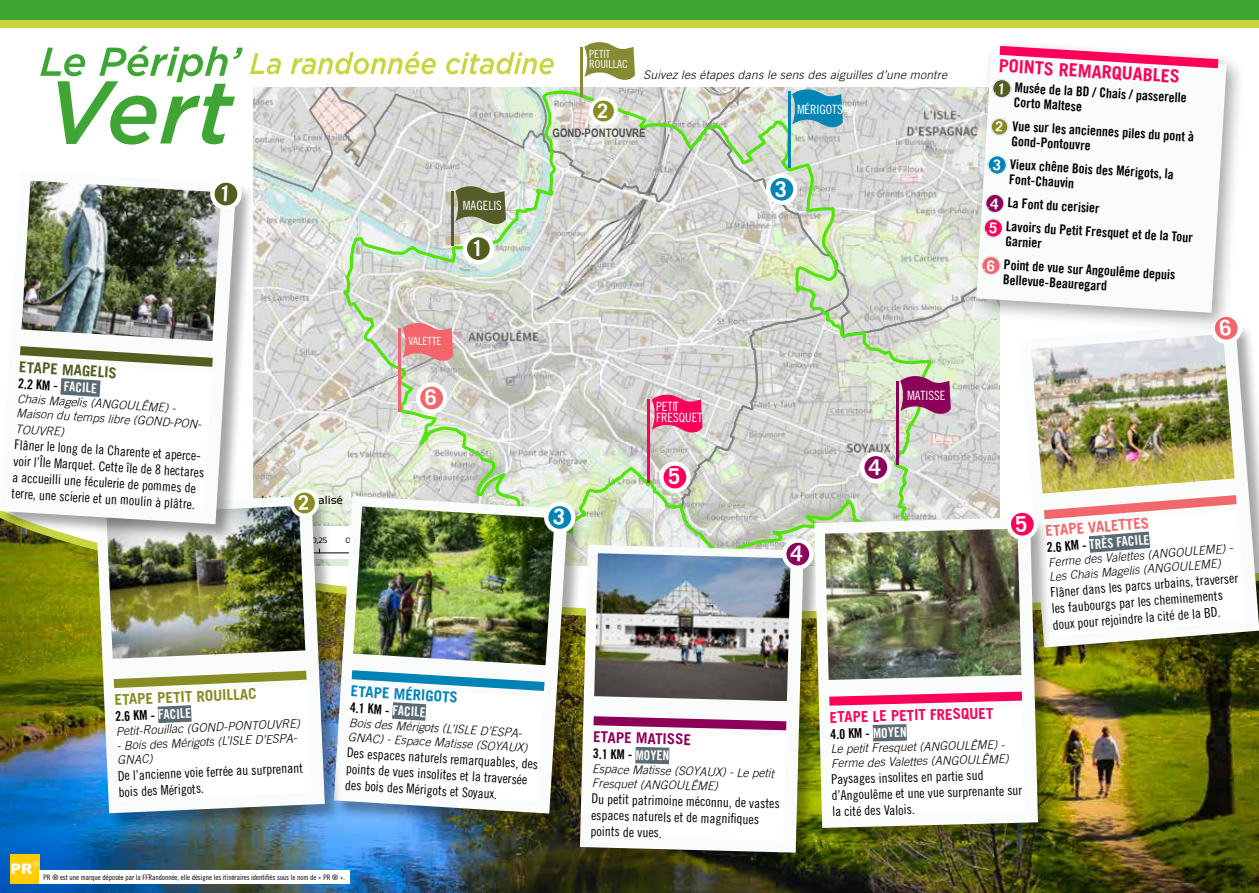
<style>
.page{position:relative;width:1259px;height:893px;background:#fff}
.page>*{position:absolute;margin:0;border:0;box-sizing:border-box;transform-origin:0 0}
.t1{font:700 21.75px "Trade Gothic LT Std";color:#fff}
.t2{font:700 19.95px "Trade Gothic LT Std";color:#fff}
.t3{font:700 18px "Trade Gothic LT Std";color:#fd005a}
.t4{font:700 15px "Trade Gothic LT Std";color:#fd005a}
.t5{font:700 15px "Trade Gothic LT Std";color:#878d23}
.t6{font:700 15px "Trade Gothic LT Std";color:#f2676b}
.t7{font:700 15px "Trade Gothic LT Std";color:#0084b5}
.t8{font:700 15px "Trade Gothic LT Std";color:#8c005a}
.t9{font:700 15px "Trade Gothic LT Std";color:#555c20}
.t10{font:13.5px/16.2px "Trade Gothic LT Std Cn 18";color:#000}
.t11{font:13.5px/14.5px "Trade Gothic LT Std Bd Cn 20";color:#000}
.t12{font:13.5px "Trade Gothic LT Std Bd Cn 20";color:#fff}
.t13{font:12.75px/10.5px "Trade Gothic LT Std Cn 18";color:#fff}
.t14{font:italic 300 12px/14.4px "Trade Gothic LT Std";letter-spacing:.02em;color:#000}
.t15{font:11.7px "Sansation";letter-spacing:.005em;color:#000}
.t16{font:700 11.7px "Arial Narrow";color:#4e4e4e}
.t17{font:11.25px/10.5px "Trade Gothic LT Std Cn 18";color:#fff}
.t18{font:7.8px "Sansation";color:#000}
.t19{font:7.5px "Trade Gothic LT Std Cn 18";color:#000}
.s1{color:#fff}
.s2{color:#000}
</style>
<div class="page">
<svg style="left:253px;top:87px;width:89px;height:341px;background:#d7d8d5"></svg>
<svg style="left:951px;top:339px;width:48px;height:89px;background:#dae0d5"></svg>
<svg style="left:951px;top:87px;width:48px;height:252px;background:#daddd6"></svg>
<img style="left:0;top:428px;width:1259px;height:465px">
<div style="left:0;top:0;width:1259px;height:28px;background:#c7d540"></div>
<div style="left:1020px;top:323px;width:239px;height:342px;background:#000;opacity:.35"></div>
<svg style="left:1020px;top:323px;width:239px;height:324px"></svg>
<svg style="left:1034px;top:490px;width:212px;height:147px"></svg>
<img style="left:1031px;top:334px;width:203px;height:160px">
<div style="left:580px;top:545px;width:241px;height:325px;background:#000;opacity:.35"></div>
<svg style="left:580px;top:565px;width:223px;height:288px"></svg>
<svg style="left:584px;top:711px;width:211px;height:130px"></svg>
<img style="left:594px;top:565px;width:196px;height:136px">
<div style="left:334px;top:496px;width:251px;height:335px;background:#000;opacity:.35"></div>
<img style="left:342px;top:565px;width:226px;height:248px">
<svg style="left:342px;top:665px;width:212px;height:136px"></svg>
<img style="left:353px;top:565px;width:201px;height:100px">
<div style="left:0;top:0;width:1259px;height:20px;background:#3fa535"></div>
<div style="left:96px;top:496px;width:246px;height:335px;background:#000;opacity:.35"></div>
<img style="left:96px;top:496px;width:229px;height:317px">
<svg style="left:105px;top:666px;width:211px;height:135px"></svg>
<img style="left:106px;top:506px;width:199px;height:153px">
<svg style="left:292px;top:490px;width:25px;height:26px"></svg>
<div style="left:290px;top:488px;width:29px;height:30px;border:4px solid #fff;border-radius:50%"></div>
<div style="left:782px;top:538px;width:32px;height:32px;border:4px solid #fff;border-radius:50%"></div>
<div style="left:814px;top:517px;width:242px;height:329px;background:#000;opacity:.35"></div>
<img style="left:814px;top:517px;width:224px;height:311px">
<svg style="left:820px;top:687px;width:211px;height:129px"></svg>
<img style="left:825px;top:529px;width:196px;height:151px">
<svg style="left:1008px;top:510px;width:28px;height:28px"></svg>
<div style="left:1006px;top:508px;width:32px;height:32px;border:4px solid #fff;border-radius:50%"></div>
<div style="left:0;top:171px;width:254px;height:371px;background:#000;opacity:.35"></div>
<svg style="left:0;top:171px;width:236px;height:353px"></svg>
<svg style="left:11px;top:341px;width:211px;height:169px"></svg>
<img style="left:21px;top:181px;width:200px;height:160px">
<svg style="left:212px;top:180px;width:28px;height:28px"></svg>
<div style="left:210px;top:178px;width:32px;height:32px;border:4px solid #fff;border-radius:50%"></div>
<img style="left:10px;top:854px;width:30px;height:30px">
<div style="left:39px;top:870px;width:310px;height:14px;background:#fff"></div>
<div style="left:968px;top:38px;width:278px;height:295px;background:#000;opacity:.35"></div>
<svg style="left:976px;top:50px;width:250px;height:263px"></svg>
<svg style="left:990px;top:41px;width:237px;height:32px"></svg>
<svg style="left:992px;top:79px;width:19px;height:19px"></svg>
<div style="left:991px;top:78px;width:21px;height:21px;border:2px solid #e5e9ec;border-radius:50%"></div>
<svg style="left:990px;top:118px;width:18px;height:18px"></svg>
<div style="left:990px;top:117px;width:19px;height:19px;border:2px solid #e5e9ec;border-radius:50%"></div>
<svg style="left:987px;top:155px;width:19px;height:19px"></svg>
<div style="left:987px;top:155px;width:20px;height:20px;border:2px solid #e5e9ec;border-radius:50%"></div>
<svg style="left:985px;top:194px;width:19px;height:19px"></svg>
<div style="left:984px;top:193px;width:21px;height:21px;border:2px solid #e5e9ec;border-radius:50%"></div>
<svg style="left:983px;top:219px;width:20px;height:19px"></svg>
<div style="left:983px;top:218px;width:20px;height:20px;border:2px solid #e5e9ec;border-radius:50%"></div>
<svg style="left:981px;top:256px;width:19px;height:19px"></svg>
<div style="left:980px;top:255px;width:21px;height:21px;border:2px solid #e5e9ec;border-radius:50%"></div>
<svg style="left:40px;top:45px;width:203px;height:100px"></svg>
<svg style="left:250px;top:53px;width:31px;height:21px"></svg>
<svg style="left:291px;top:51px;width:145px;height:23px"></svg>
<svg style="left:446px;top:52px;width:108px;height:22px"></svg>
<hr style="left:580px;top:47px;width:3px;height:50px;background:#858a33">
<svg style="left:584px;top:42px;width:51px;height:38px"></svg>
<svg style="left:299px;top:495px;width:10px;height:15px"></svg>
<img style="left:342px;top:87px;width:609px;height:478px">
<svg style="left:1016px;top:516px;width:10px;height:16px"></svg>
<svg style="left:1209px;top:312px;width:34px;height:34px"></svg>
<svg style="left:221px;top:185px;width:6px;height:16px"></svg>
<svg style="left:994px;top:83px;width:9px;height:11px"></svg>
<svg style="left:993px;top:122px;width:9px;height:10px"></svg>
<svg style="left:990px;top:159px;width:10px;height:12px"></svg>
<svg style="left:986px;top:198px;width:13px;height:36px"></svg>
<svg style="left:983px;top:260px;width:11px;height:11px"></svg>
<p class="t9" style="left:20px;top:357px;width:99px;rotate:4deg">ETAPE MAGELIS</p>
<p class="t11" style="left:19px;top:376px;width:80px;rotate:3deg">2.2 KM - <span class="s1">FACILE</span></p>
<p class="t14" style="left:18px;top:391px;width:189px;rotate:4deg">Chais Magelis (ANGOULÊME) -<br>Maison du temps libre (GOND-PON-</p>
<p class="t14" style="left:16px;top:422px;width:50px;rotate:4deg">TOUVRE)</p>
<p class="t10" style="left:14px;top:437px;width:193px;rotate:3deg">Flâner le long de la Charente et aperce&shy;voir l’Île Marquet. Cette île de 8 hectares a accueilli une féculerie de pommes de terre, une scierie et un moulin à plâtre.</p>
<p class="t15" style="left:261px;top:493px;width:83px">Itinéraire balisé</p>
<p class="t18" style="left:311px;top:536px;width:18px">0,25</p>
<p class="t13" style="left:463px;top:200px;width:41px">MAGELIS</p>
<h1 class="t1" style="left:471px;top:235px;width:14px">1</h1>
<p class="t17" style="left:408px;top:336px;width:34px">VALETTE</p>
<h1 class="t1" style="left:425px;top:384px;width:14px">6</h1>
<p class="t17" style="left:589px;top:49px;width:40px">PETIT<br>ROUILLAC</p>
<h2 class="t2" style="left:597px;top:99px;width:13px">2</h2>
<p class="t14" style="left:643px;top:68px;width:305px">Suivez les étapes dans le sens des aiguilles d’une montre</p>
<p class="t13" style="left:797px;top:104px;width:47px">MÉRIGOTS</p>
<p class="t16" style="left:552px;top:124px;width:94px">GOND-PONTOUVRE</p>
<h1 class="t1" style="left:775px;top:175px;width:14px">3</h1>
<p class="t13" style="left:656px;top:401px;width:48px">PETIT<br>FRESQUET</p>
<h1 class="t1" style="left:668px;top:463px;width:14px">5</h1>
<h1 class="t1" style="left:869px;top:454px;width:14px">4</h1>
<p class="t13" style="left:907px;top:390px;width:40px">MATISSE</p>
<h3 class="t3" style="left:1000px;top:54px;width:183px;rotate:4deg">POINTS REMARQUABLES</h3>
<p class="t11" style="left:1015px;top:81px;width:174px;rotate:3deg">Musée de la BD / Chais / passerelle<br>Corto Maltese</p>
<p class="t11" style="left:1012px;top:119px;width:184px;rotate:3deg">Vue sur les anciennes piles du pont à<br>Gond-Pontouvre</p>
<p class="t11" style="left:1010px;top:157px;width:166px;rotate:3deg">Vieux chêne Bois des Mérigots, la<br>Font-Chauvin</p>
<p class="t11" style="left:1008px;top:191px;width:188px;line-height:23.9px;rotate:3deg">La Font du cerisier<br>Lavoirs du Petit Fresquet et de la Tour</p>
<p class="t11" style="left:1005px;top:229px;width:173px;line-height:24.2px;rotate:3deg">Garnier<br>Point de vue sur Angoulême depuis</p>
<p class="t11" style="left:1003px;top:272px;width:106px;rotate:3deg">Bellevue-Beauregard</p>
<p class="t6" style="left:1044px;top:522px;width:105px;rotate:-5deg">ETAPE VALETTES</p>
<p class="t12" style="left:1046px;top:539px;width:104px;rotate:-4deg"><span class="s2">2.6 KM -</span> TRÈS FACILE</p>
<p class="t14" style="left:1047px;top:556px;width:187px;rotate:-5deg">Ferme des Valettes (ANGOULEME) -<br>Les Chais Magelis (ANGOULEME)</p>
<p class="t10" style="left:1049px;top:583px;width:190px;rotate:-4deg">Flâner dans les parcs urbains, traverser les faubourgs par les cheminements doux pour rejoindre la cité de la BD.</p>
<p class="t5" style="left:114px;top:691px;width:143px;rotate:-3deg">ETAPE PETIT ROUILLAC</p>
<p class="t11" style="left:115px;top:709px;width:77px;rotate:-3deg">2.6 KM - <span class="s1">FACILE</span></p>
<p class="t14" style="left:116px;top:725px;width:186px;rotate:-3deg">Petit-Rouillac (GOND-PONTOUVRE)</p>
<p class="t14" style="left:116px;top:740px;width:184px;line-height:13.8px;rotate:-3deg">- Bois des Mérigots (L’ISLE D’ESPA-<br>GNAC)</p>
<p class="t10" style="left:117px;top:769px;width:187px;line-height:15.8px;rotate:-3deg">De l’ancienne voie ferrée au surprenant bois des Mérigots.</p>
<p class="t7" style="left:352px;top:681px;width:108px;rotate:4deg">ETAPE MÉRIGOTS</p>
<p class="t11" style="left:350px;top:700px;width:77px;rotate:3deg">4.1 KM - <span class="s1">FACILE</span></p>
<p class="t14" style="left:350px;top:715px;width:181px;rotate:4deg">Bois des Mérigots (L’ISLE D’ESPA-<br>GNAC) - Espace Matisse (SOYAUX)</p>
<p class="t10" style="left:347px;top:745px;width:193px;rotate:3deg">Des espaces naturels remarquables, des points de vues insolites et la traversée des bois des Mérigots et Soyaux.</p>
<p class="t19" style="left:44px;top:872px;width:303px">PR ® est une marque déposée par la FFRandonnée, elle désigne les itinéraires identifiés sous le nom de « PR ® ».</p>
<p class="t8" style="left:593px;top:727px;width:99px;rotate:2deg">ETAPE MATISSE</p>
<p class="t11" style="left:593px;top:746px;width:78px;rotate:2deg">3.1 KM - <span class="s1">MOYEN</span></p>
<p class="t14" style="left:592px;top:762px;width:183px;rotate:1deg">Espace Matisse (SOYAUX) - Le petit<br>Fresquet (ANGOULÊME)</p>
<p class="t10" style="left:592px;top:789px;width:190px;rotate:2deg">Du petit patrimoine méconnu, de vastes espaces naturels et de magnifi ques points de vues.</p>
<p class="t4" style="left:829px;top:709px;width:165px;rotate:-2deg">ETAPE LE PETIT FRESQUET</p>
<p class="t11" style="left:830px;top:727px;width:78px;rotate:-2deg">4.0 KM - <span class="s1">MOYEN</span></p>
<p class="t14" style="left:830px;top:741px;width:179px;rotate:-1deg">Le petit Fresquet (ANGOULÊME) -<br>Ferme des Valettes (ANGOULÊME)</p>
<p class="t10" style="left:831px;top:771px;width:192px;rotate:-2deg">Paysages insolites en partie sud d’Angoulême et une vue surprenante sur la cité des Valois.</p>
</div>
